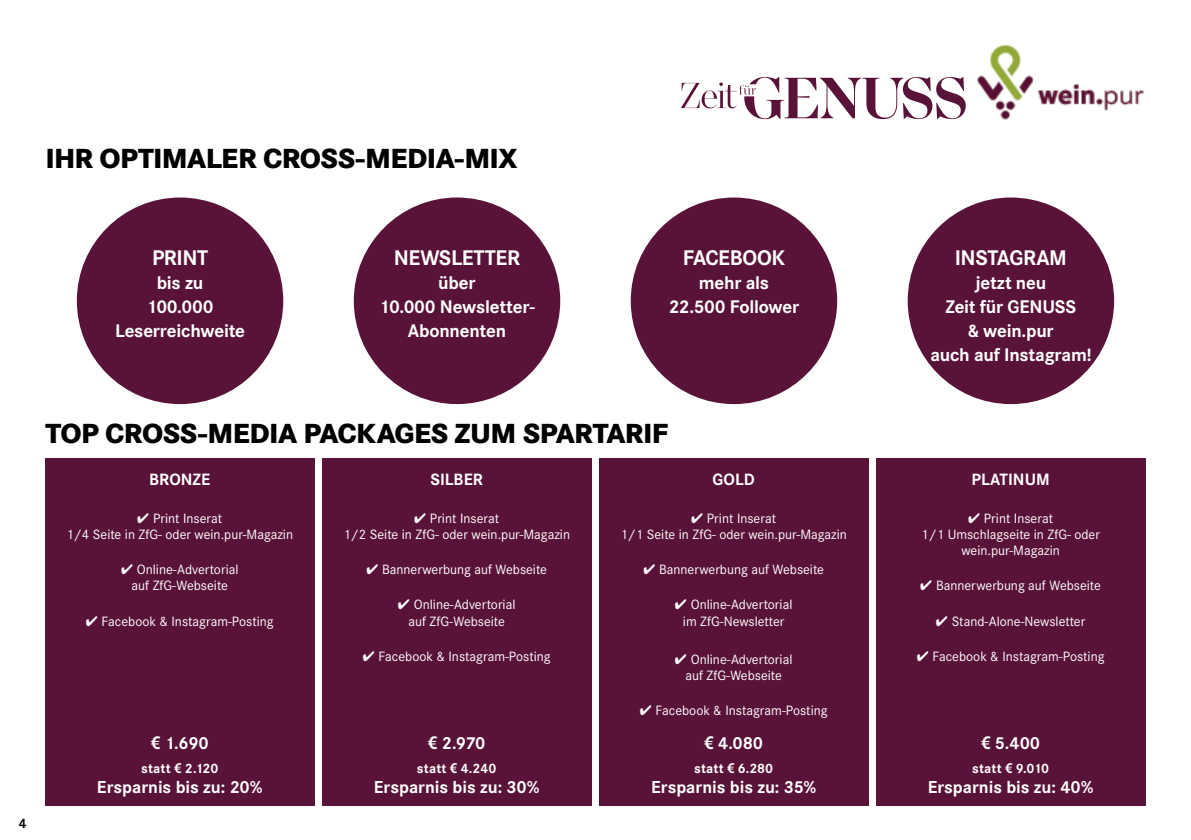
<style>
.page{position:relative;width:1191px;height:840px;background:#fff}
.page>*{position:absolute;margin:0;border:0;box-sizing:border-box;transform-origin:0 0}
.t1{font:800 28.6px "Corporate S";letter-spacing:-.02em;color:#000}
.t2{font:700 22px "Corporate S";letter-spacing:-.02em;color:#fff}
.t3{font:700 19px/24px "Corporate S";letter-spacing:-.01em;color:#fff;text-align:center}
.t4{font:700 18px "Corporate S";color:#fff}
.t5{font:700 17px "Corporate S";color:#fff}
.t6{font:14px/16px "Corporate S";color:#fff;text-align:center}
.t7{font:700 14px "Corporate S";letter-spacing:.01em;color:#fff}
.t8{font:700 14px "Corporate S";color:#000}
.s1{font-family:"Frutiger LT Std";font-stretch:condensed}
</style>
<div class="page">
<div style="left:45px;top:458px;width:270px;height:347px;background:#5a1338"></div>
<div style="left:322px;top:458px;width:269px;height:347px;background:#5a1338"></div>
<div style="left:599px;top:458px;width:269px;height:347px;background:#5a1338"></div>
<div style="left:876px;top:458px;width:269px;height:347px;background:#5a1338"></div>
<div style="left:77px;top:197px;width:206px;height:207px;background:#5a1338;border-radius:50%"></div>
<div style="left:354px;top:197px;width:206px;height:207px;background:#5a1338;border-radius:50%"></div>
<div style="left:631px;top:197px;width:206px;height:207px;background:#5a1338;border-radius:50%"></div>
<div style="left:907px;top:197px;width:207px;height:207px;background:#5a1338;border-radius:50%"></div>
<img style="left:977px;top:45px;width:57px;height:75px">
<img style="left:1033px;top:83px;width:111px;height:30px">
<svg style="left:681px;top:77px;width:284px;height:42px"></svg>
<h1 class="t1" style="left:45px;top:141px;width:473px">IHR OPTIMALER CROSS-MEDIA-MIX</h1>
<h2 class="t2" style="left:152px;top:245px;width:58px">PRINT</h2>
<h3 class="t3" style="left:115px;top:271px;width:131px">bis zu<br>100.000<br>Leserreichweite</h3>
<h2 class="t2" style="left:394px;top:245px;width:128px">NEWSLETTER</h2>
<h3 class="t3" style="left:379px;top:271px;width:157px">über<br>10.000 Newsletter-<br>Abonnenten</h3>
<h2 class="t2" style="left:683px;top:245px;width:104px">FACEBOOK</h2>
<h3 class="t3" style="left:668px;top:271px;width:132px">mehr als<br>22.500 Follower</h3>
<p class="t8" style="left:19px;top:814px;width:9px">4</p>
<h1 class="t1" style="left:45px;top:416px;width:624px">TOP CROSS-MEDIA PACKAGES ZUM SPARTARIF</h1>
<p class="t5" style="left:149px;top:469px;width:62px">BRONZE</p>
<p class="t6" style="left:66px;top:510px;width:228px">✔ Print Inserat<br>1/4 Seite in ZfG- oder wein.pur-Magazin</p>
<p class="t6" style="left:121px;top:561px;width:119px">✔ Online-Advertorial auf ZfG-Webseite</p>
<p class="t6" style="left:86px;top:612px;width:189px">✔ Facebook &amp; Instagram-Posting</p>
<p class="t5" style="left:430px;top:469px;width:54px">SILBER</p>
<p class="t6" style="left:343px;top:510px;width:228px">✔ Print Inserat<br>1/2 Seite in ZfG- oder wein.pur-Magazin</p>
<p class="t6" style="left:366px;top:561px;width:182px">✔ Bannerwerbung auf Webseite</p>
<p class="t6" style="left:398px;top:596px;width:119px">✔ Online-Advertorial auf ZfG-Webseite</p>
<p class="t6" style="left:363px;top:647px;width:189px">✔ Facebook &amp; Instagram-Posting</p>
<p class="t5" style="left:712px;top:469px;width:44px">GOLD</p>
<p class="t6" style="left:620px;top:510px;width:228px">✔ Print Inserat<br>1/1 Seite in ZfG- oder wein.pur-Magazin</p>
<p class="t6" style="left:643px;top:561px;width:182px">✔ Bannerwerbung auf Webseite</p>
<p class="t6" style="left:675px;top:596px;width:119px">✔ Online-Advertorial im ZfG-Newsletter</p>
<p class="t6" style="left:675px;top:650px;width:119px">✔ Online-Advertorial auf ZfG-Webseite</p>
<p class="t6" style="left:640px;top:701px;width:189px">✔ Facebook &amp; Instagram-Posting</p>
<p class="t4" style="left:704px;top:732px;width:60px"><span class="s1">€</span> 4.080</p>
<p class="t7" style="left:694px;top:759px;width:81px">statt <span class="s1">€</span> 6.280</p>
<p class="t4" style="left:651px;top:776px;width:167px">Ersparnis bis zu: 35%</p>
<p class="t4" style="left:428px;top:731px;width:59px"><span class="s1">€</span> 2.970</p>
<p class="t7" style="left:417px;top:759px;width:81px">statt <span class="s1">€</span> 4.240</p>
<p class="t4" style="left:374px;top:776px;width:167px">Ersparnis bis zu: 30%</p>
<p class="t4" style="left:151px;top:732px;width:59px"><span class="s1">€</span> 1.690</p>
<p class="t7" style="left:141px;top:759px;width:79px">statt <span class="s1">€</span> 2.120</p>
<p class="t4" style="left:97px;top:776px;width:167px">Ersparnis bis zu: 20%</p>
<h2 class="t2" style="left:955px;top:245px;width:114px">INSTAGRAM</h2>
<h3 class="t3" style="left:930px;top:271px;width:163px">jetzt neu<br>Zeit für GENUSS<br>&amp; wein.pur<br>auch auf Instagram!</h3>
<p class="t5" style="left:971px;top:469px;width:80px">PLATINUM</p>
<p class="t6" style="left:921px;top:510px;width:180px">✔ Print Inserat<br>1/1 Umschlagseite in ZfG- oder wein.pur-Magazin</p>
<p class="t6" style="left:920px;top:577px;width:182px">✔ Bannerwerbung auf Webseite</p>
<p class="t6" style="left:936px;top:612px;width:151px">✔ Stand-Alone-Newsletter</p>
<p class="t6" style="left:916px;top:647px;width:189px">✔ Facebook &amp; Instagram-Posting</p>
<p class="t4" style="left:981px;top:732px;width:61px"><span class="s1">€</span> 5.400</p>
<p class="t7" style="left:972px;top:759px;width:79px">statt <span class="s1">€</span> 9.010</p>
<p class="t4" style="left:927px;top:776px;width:167px">Ersparnis bis zu: 40%</p>
</div>
